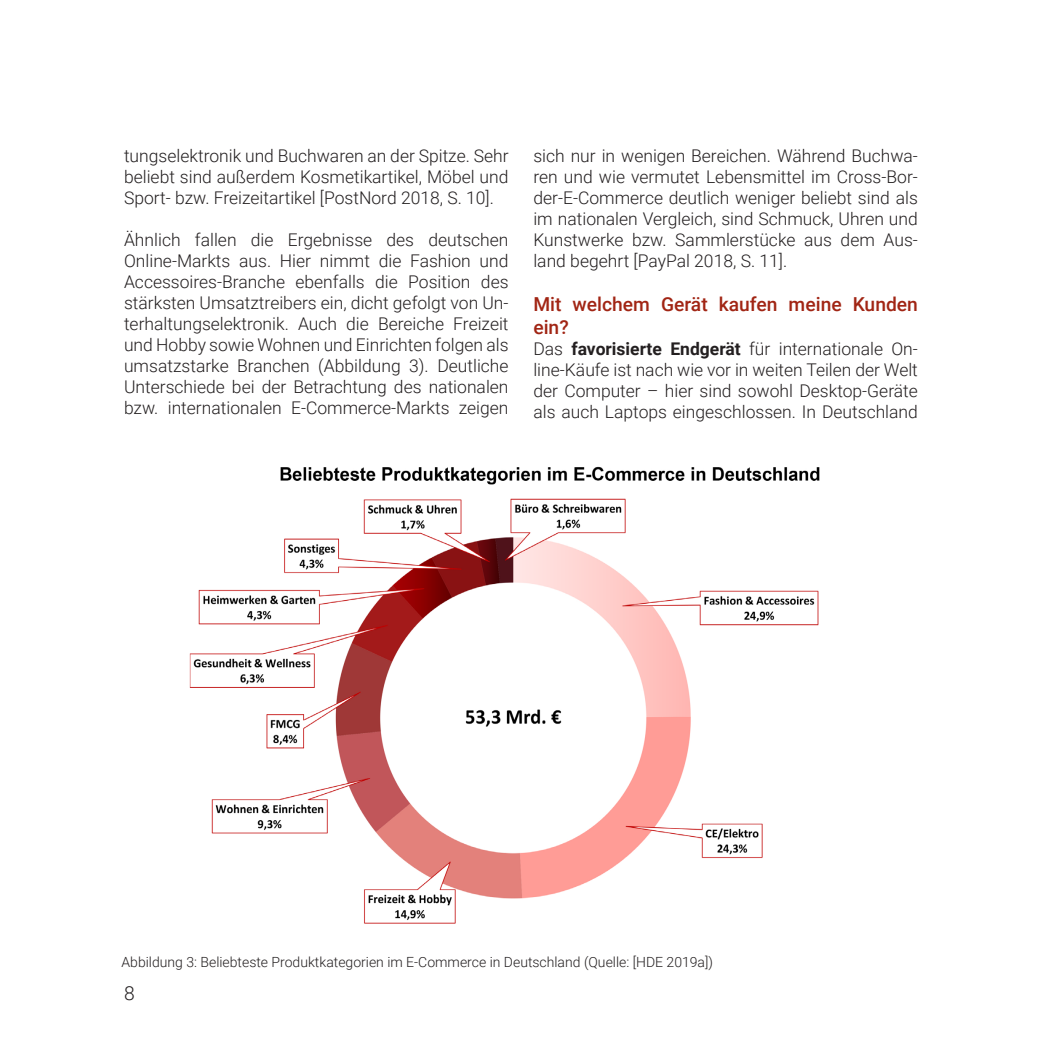
<style>
.page{position:relative;width:1042px;height:1042px;background:#fff}
.page>*{position:absolute;margin:0;border:0;box-sizing:border-box;transform-origin:0 0}
.Fließtext_rot{font:500 19.25px/22.8px "Roboto";color:#a12514}
.t1{font:300 19.25px "Roboto";color:#231f20}
.Fließtext{font:300 17.5px/21px "Roboto";color:#231f20;text-align:justify}
.Fußnote{font:300 14px "Roboto";color:#231f20}
.s1{font-weight:700}
</style>
<div class="page">
<img style="left:189px;top:466px;width:631px;height:458px">
<p class="Fließtext" style="left:124px;top:145px;width:386px">tungselektronik und Buchwaren an der Spitze. Sehr beliebt sind außerdem Kosmetikartikel, Möbel und Sport- bzw. Freizeitartikel [PostNord 2018, S. 10].</p>
<p class="Fließtext" style="left:124px;top:229px;width:386px">Ähnlich fallen die Ergebnisse des deutschen Online-Markts aus. Hier nimmt die Fashion und Accessoires-Branche ebenfalls die Position des stärksten Umsatztreibers ein, dicht gefolgt von Un&shy;terhaltungselektronik. Auch die Bereiche Freizeit und Hobby sowie Wohnen und Einrichten folgen als umsatzstarke Branchen (Abbildung 3). Deutliche Unterschiede bei der Betrachtung des nationalen bzw. internationalen E-Commerce-Markts zeigen</p>
<p class="Fließtext" style="left:533px;top:145px;width:386px">sich nur in wenigen Bereichen. Während Buchwa&shy;ren und wie vermutet Lebensmittel im Cross-Bor&shy;der-E-Commerce deutlich weniger beliebt sind als im nationalen Vergleich, sind Schmuck, Uhren und Kunstwerke bzw. Sammlerstücke aus dem Aus&shy;land begehrt [PayPal 2018, S. 11].</p>
<p class="Fließtext_rot" style="left:533px;top:292px;width:386px">Mit welchem Gerät kaufen meine Kunden ein?</p>
<p class="Fließtext" style="left:533px;top:337px;width:386px">Das <span class="s1">favorisierte Endgerät</span> für internationale On&shy;line-Käufe ist nach wie vor in weiten Teilen der Welt der Computer – hier sind sowohl Desktop-Geräte als auch Laptops eingeschlossen. In Deutschland</p>
<p class="Fußnote" style="left:122px;top:952px;width:593px">Abbildung 3: Beliebteste Produktkategorien im E-Commerce in Deutschland (Quelle: [HDE 2019a])</p>
<p class="t1" style="left:124px;top:979px;width:12px">8</p>
</div>
